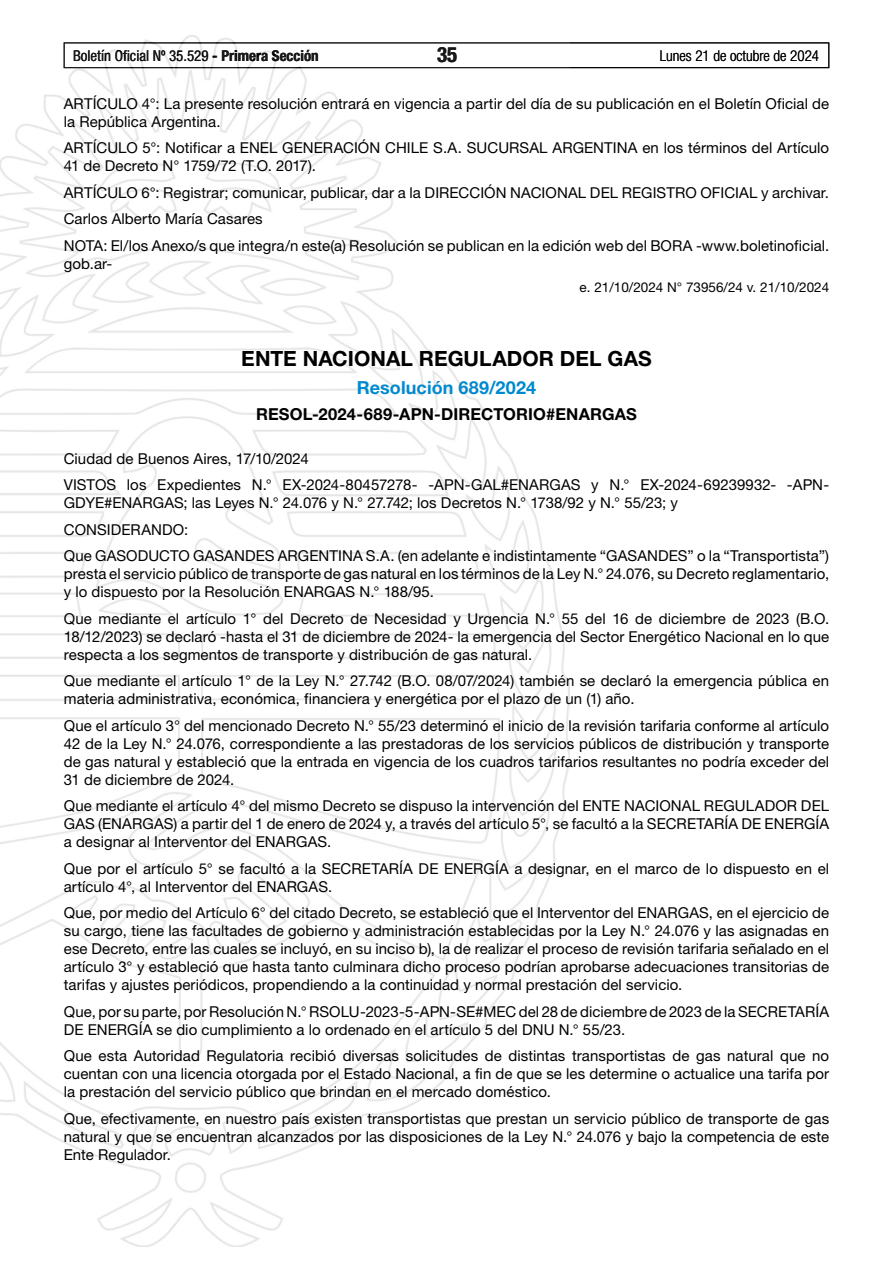
<style>
.page{position:relative;width:893px;height:1263px;background:#fff}
.page>*{position:absolute;margin:0;border:0;box-sizing:border-box;transform-origin:0 0}
.t1{font:700 21px "Helvetica Neue LT Std";color:#000}
.t2{font:700 condensed 21px "Helvetica Neue LT Std";color:#000}
.t3{font:700 18px "Helvetica Neue LT Std";letter-spacing:.005em;color:#0089cf}
.t4{font:700 16.5px "Helvetica Neue LT Std";letter-spacing:.005em;color:#000}
.t5{font:15px/18px "Helvetica Neue LT Std";letter-spacing:.005em;color:#000}
.t6{font:condensed 15px "Helvetica Neue LT Std";color:#000}
.t7{font:300 condensed 15px "Helvetica Neue LT Std";color:#000}
.t8{font:13.5px "Helvetica Neue LT Std";color:#000}
.s1{font-weight:700}
</style>
<div class="page">
<div style="left:64px;top:43px;width:765px;height:25px;border:1px solid #000"></div>
<img style="left:0;top:35px;width:569px;height:1211px">
<p class="t6" style="left:73px;top:47px;width:247px">Boletín Oficial Nº 35.529 <span class="s1">- Primera Sección</span></p>
<h1 class="t2" style="left:437px;top:42px;width:22px">35</h1>
<p class="t7" style="left:660px;top:47px;width:161px">Lunes 21 de octubre de 2024</p>
<p class="t5" style="left:64px;top:94px;width:767px">ARTÍCULO 4°: La presente resolución entrará en vigencia a partir del día de su publicación en el Boletín Oficial de la República Argentina.</p>
<p class="t5" style="left:64px;top:138px;width:767px">ARTÍCULO 5°: Notificar a ENEL GENERACIÓN CHILE S.A. SUCURSAL ARGENTINA en los términos del Artículo<br>41 de Decreto N° 1759/72 (T.O. 2017).</p>
<p class="t5" style="left:64px;top:179px;width:767px;line-height:26.5px">ARTÍCULO 6°: Registrar; comunicar, publicar, dar a la DIRECCIÓN NACIONAL DEL REGISTRO OFICIAL y archivar.<br>Carlos Alberto María Casares<br>NOTA: El/los Anexo/s que integra/n este(a) Resolución se publican en la edición web del BORA -www.boletinoficial.</p>
<p class="t5" style="left:64px;top:254px;width:50px">gob.ar-</p>
<p class="t8" style="left:580px;top:279px;width:251px">e. 21/10/2024 N° 73956/24 v. 21/10/2024</p>
<h1 class="t1" style="left:241px;top:345px;width:412px">ENTE NACIONAL REGULADOR DEL GAS</h1>
<p class="t3" style="left:357px;top:376px;width:181px">Resolución 689/2024</p>
<p class="t4" style="left:256px;top:404px;width:382px">RESOL-2024-689-APN-DIRECTORIO#ENARGAS</p>
<p class="t5" style="left:64px;top:445px;width:767px;line-height:26.5px">Ciudad de Buenos Aires, 17/10/2024<br>VISTOS los Expedientes N.° EX-2024-80457278- -APN-GAL#ENARGAS y N.° EX-2024-69239932- -APN-</p>
<p class="t5" style="left:64px;top:489px;width:767px;line-height:26.5px">GDYE#ENARGAS; las Leyes N.° 24.076 y N.° 27.742; los Decretos N.° 1738/92 y N.° 55/23; y<br>CONSIDERANDO:<br>Que GASODUCTO GASANDES ARGENTINA S.A. (en adelante e indistintamente “GASANDES” o la “Transportista”)</p>
<p class="t5" style="left:64px;top:565px;width:767px">presta el servicio público de transporte de gas natural en los términos de la Ley N.° 24.076, su Decreto reglamentario, y lo dispuesto por la Resolución ENARGAS N.° 188/95.</p>
<p class="t5" style="left:64px;top:609px;width:767px;text-align:justify">Que mediante el artículo 1° del Decreto de Necesidad y Urgencia N.° 55 del 16 de diciembre de 2023 (B.O.<br>18/12/2023) se declaró -hasta el 31 de diciembre de 2024- la emergencia del Sector Energético Nacional en lo que respecta a los segmentos de transporte y distribución de gas natural.</p>
<p class="t5" style="left:64px;top:672px;width:767px">Que mediante el artículo 1° de la Ley N.° 27.742 (B.O. 08/07/2024) también se declaró la emergencia pública en materia administrativa, económica, financiera y energética por el plazo de un (1) año.</p>
<p class="t5" style="left:64px;top:716px;width:767px;text-align:justify">Que el artículo 3° del mencionado Decreto N.° 55/23 determinó el inicio de la revisión tarifaria conforme al artículo 42 de la Ley N.° 24.076, correspondiente a las prestadoras de los servicios públicos de distribución y transporte de gas natural y estableció que la entrada en vigencia de los cuadros tarifarios resultantes no podría exceder del 31 de diciembre de 2024.</p>
<p class="t5" style="left:64px;top:797px;width:767px;text-align:justify">Que mediante el artículo 4° del mismo Decreto se dispuso la intervención del ENTE NACIONAL REGULADOR DEL GAS (ENARGAS) a partir del 1 de enero de 2024 y, a través del artículo 5°, se facultó a la SECRETARÍA DE ENERGÍA a designar al Interventor del ENARGAS.</p>
<p class="t5" style="left:64px;top:859px;width:767px">Que por el artículo 5° se facultó a la SECRETARÍA DE ENERGÍA a designar, en el marco de lo dispuesto en el artículo 4°, al Interventor del ENARGAS.</p>
<p class="t5" style="left:64px;top:904px;width:767px;text-align:justify">Que, por medio del Artículo 6° del citado Decreto, se estableció que el Interventor del ENARGAS, en el ejercicio de su cargo, tiene las facultades de gobierno y administración establecidas por la Ley N.° 24.076 y las asignadas en ese Decreto, entre las cuales se incluyó, en su inciso b), la de realizar el proceso de revisión tarifaria señalado en el artículo 3° y estableció que hasta tanto culminara dicho proceso podrían aprobarse adecuaciones transitorias de tarifas y ajustes periódicos, propendiendo a la continuidad y normal prestación del servicio.</p>
<p class="t5" style="left:64px;top:1002px;width:767px">Que, por su parte, por Resolución N.° RSOLU-2023-5-APN-SE#MEC del 28 de diciembre de 2023 de la SECRETARÍA<br>DE ENERGÍA se dio cumplimiento a lo ordenado en el artículo 5 del DNU N.° 55/23.</p>
<p class="t5" style="left:64px;top:1047px;width:767px;text-align:justify">Que esta Autoridad Regulatoria recibió diversas solicitudes de distintas transportistas de gas natural que no cuentan con una licencia otorgada por el Estado Nacional, a fin de que se les determine o actualice una tarifa por la prestación del servicio público que brindan en el mercado doméstico.</p>
<p class="t5" style="left:64px;top:1109px;width:767px;text-align:justify">Que, efectivamente, en nuestro país existen transportistas que prestan un servicio público de transporte de gas natural y que se encuentran alcanzados por las disposiciones de la Ley N.° 24.076 y bajo la competencia de este Ente Regulador.</p>
</div>
